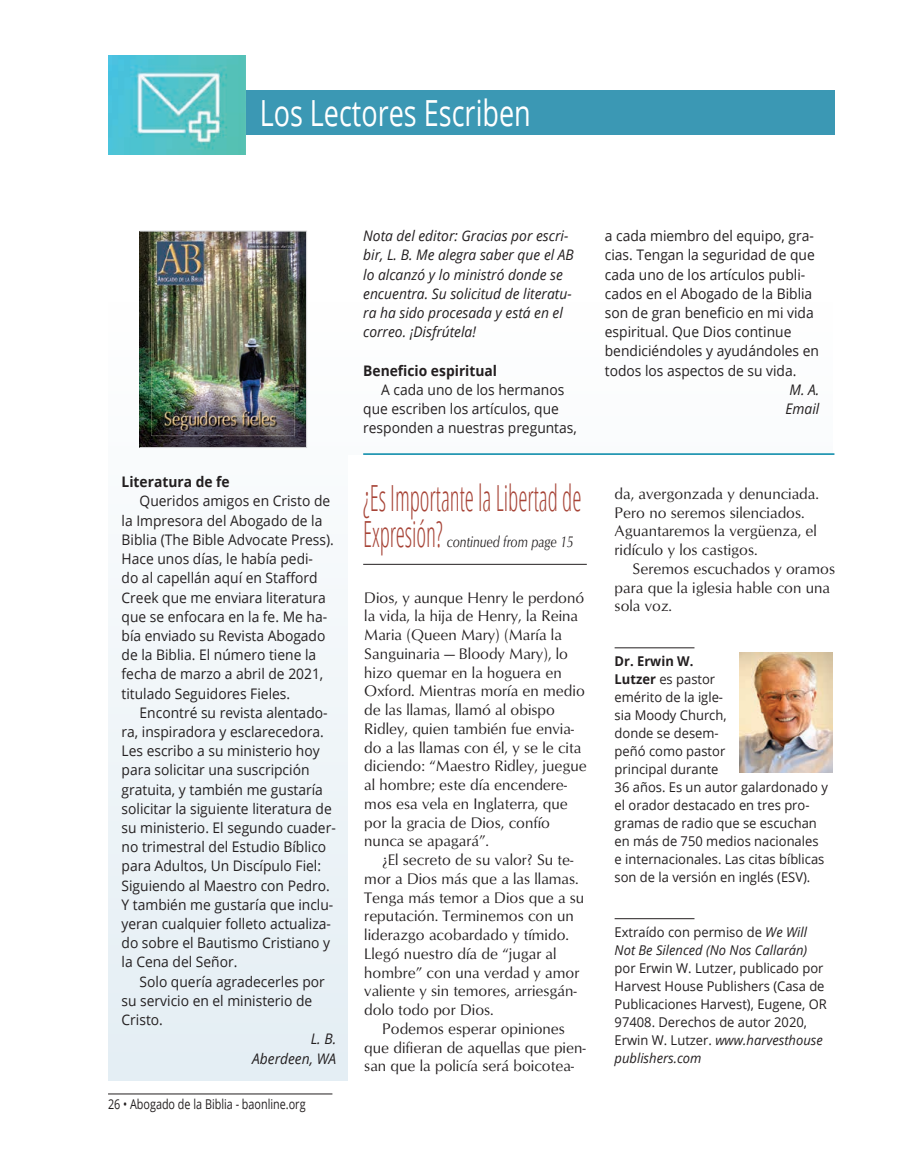
<style>
.page{position:relative;width:905px;height:1175px;background:#fff}
.page>*{position:absolute;margin:0;border:0;box-sizing:border-box;transform-origin:0 0}
.Carry_Over_Title{font:300 condensed 36px/36px "Open Sans";letter-spacing:-.005em;color:#a74437;scale:.65 1}
.Department_-_Header{font:36px "Open Sans";color:#fff;scale:.75 1}
.Article_-_Main_text{font:15.75px/18.8px "Optimum";color:#231f20}
.Carry_Over_Title-2{font:italic 15.75px "Optimum";color:#231f20;scale:.8 1}
.Q_A{font:14.55px/19.2px "Open Sans";color:#231f20;scale:.95 1}
.Q_A-2{font:italic 14.55px/19.2px "Open Sans";color:#231f20;scale:.95 1}
.Q_A-3{font:700 14.55px "Open Sans";color:#231f20;scale:.95 1}
.Article_-_Bio{font:13.5px/18px "Open Sans";color:#231f20;scale:.96 1}
.Article_-_Bio-2{font:13.5px "Open Sans";color:#231f20;scale:.8 1}
.s1{font-weight:700}
.s2{font-style:italic}
</style>
<div class="page">
<hr style="left:108px;top:1093px;width:224px;height:1px;background:#231f20">
<div style="left:108px;top:144px;width:724px;height:937px;background:linear-gradient(to bottom,#fff,#e4eef4)"></div>
<div style="left:109px;top:90px;width:725px;height:45px;background:#3b98b4"></div>
<img style="left:141px;top:233px;width:164px;height:213px">
<div style="left:139px;top:231px;width:168px;height:217px;border:1px solid #d1d2d4"></div>
<img style="left:108px;top:55px;width:138px;height:100px">
<div style="left:348px;top:455px;width:250px;height:643px;background:#fff"></div>
<hr style="left:363px;top:564px;width:224px;height:1px;background:#231f20">
<hr style="left:363px;top:453px;width:471px;height:2px;background:#0087a6">
<div style="left:596px;top:455px;width:250px;height:643px;background:#fff"></div>
<hr style="left:614px;top:647px;width:80px;height:1px;background:#231f20">
<hr style="left:614px;top:918px;width:80px;height:1px;background:#231f20">
<img style="left:739px;top:652px;width:93px;height:120px">
<p class="Department_-_Header" style="left:260px;top:88px;width:363px">Los Lectores Escriben</p>
<p class="Q_A-3" style="left:122px;top:472px;width:115px">Literatura de fe</p>
<p class="Q_A" style="left:122px;top:491px;width:225px;text-indent:18px">Queridos amigos en Cristo de la Impresora del Abogado de la<br>Biblia (The Bible Advocate Press).<br>Hace unos días, le había pedi-<br>do al capellán aquí en Stafford<br>Creek que me enviara literatura que se enfocara en la fe. Me ha&shy;bía enviado su Revista Abogado de la Biblia. El número tiene la fecha de marzo a abril de 2021, titulado Seguidores Fieles.</p>
<p class="Q_A" style="left:122px;top:702px;width:227px;text-indent:18px">Encontré su revista alentado&shy;ra, inspiradora y esclarecedora.<br>Les escribo a su ministerio hoy para solicitar una suscripción gratuita, y también me gustaría solicitar la siguiente literatura de su ministerio. El segundo cuader&shy;no trimestral del Estudio Bíblico para Adultos, Un Discípulo Fiel:<br>Siguiendo al Maestro con Pedro.<br>Y también me gustaría que inclu&shy;yeran cualquier folleto actualiza&shy;do sobre el Bautismo Cristiano y la Cena del Señor.</p>
<p class="Q_A" style="left:122px;top:971px;width:215px;text-indent:18px">Solo quería agradecerles por su servicio en el ministerio de<br>Cristo.</p>
<p class="Q_A-2" style="left:311px;top:1029px;width:28px">L. B.</p>
<p class="Q_A-2" style="left:252px;top:1048px;width:90px">Aberdeen, WA</p>
<p class="Article_-_Bio-2" style="left:108px;top:1094px;width:248px">26 • Abogado de la Biblia - baonline.org</p>
<p class="Q_A-2" style="left:363px;top:226px;width:223px">Nota del editor: Gracias por escri&shy;bir, L. B. Me alegra saber que el AB lo alcanzó y lo ministró donde se encuentra. Su solicitud de literatu&shy;ra ha sido procesada y está en el correo. ¡Disfrútela!</p>
<p class="Q_A-3" style="left:363px;top:360px;width:142px">Beneficio espiritual</p>
<p class="Q_A" style="left:363px;top:379px;width:226px;text-indent:18px">A cada uno de los hermanos que escriben los artículos, que responden a nuestras preguntas,</p>
<p class="Carry_Over_Title" style="left:363px;top:481px;width:337px">¿Es Importante la Libertad de<br>Expresión?</p>
<p class="Carry_Over_Title-2" style="left:447px;top:533px;width:160px">continued from page 15</p>
<p class="Article_-_Main_text" style="left:364px;top:587px;width:224px">Dios, y aunque Henry le perdonó la vida, la hija de Henry, la Reina<br>Maria (Queen Mary) (María la<br>Sanguinaria — Bloody Mary), lo hizo quemar en la hoguera en<br>Oxford. Mientras moría en medio de las llamas, llamó al obispo<br>Ridley, quien también fue envia&shy;do a las llamas con él, y se le cita diciendo: “Maestro Ridley, juegue al hombre; este día encendere&shy;mos esa vela en Inglaterra, que por la gracia de Dios, confío nunca se apagará”.</p>
<p class="Article_-_Main_text" style="left:364px;top:850px;width:221px;text-indent:18px">¿El secreto de su valor? Su te&shy;mor a Dios más que a las llamas.<br>Tenga más temor a Dios que a su reputación. Terminemos con un liderazgo acobardado y tímido.<br>Llegó nuestro día de “jugar al hombre” con una verdad y amor valiente y sin temores, arriesgán&shy;dolo todo por Dios.</p>
<p class="Article_-_Main_text" style="left:364px;top:1018px;width:223px;text-indent:18px">Podemos esperar opiniones que difieran de aquellas que pien&shy;san que la policía será boicotea-</p>
<p class="Q_A" style="left:605px;top:226px;width:227px">a cada miembro del equipo, gra&shy;cias. Tengan la seguridad de que cada uno de los artículos publi&shy;cados en el Abogado de la Biblia son de gran beneficio en mi vida espiritual. Que Dios continue bendiciéndoles y ayudándoles en todos los aspectos de su vida.</p>
<p class="Q_A-2" style="left:789px;top:379px;width:33px">M. A.</p>
<p class="Q_A-2" style="left:785px;top:399px;width:37px">Email</p>
<p class="Article_-_Main_text" style="left:614px;top:484px;width:206px">da, avergonzada y denunciada.<br>Pero no seremos silenciados.<br>Aguantaremos la vergüenza, el ridículo y los castigos.</p>
<p class="Article_-_Main_text" style="left:614px;top:559px;width:222px;text-indent:18px">Seremos escuchados y oramos para que la iglesia hable con una sola voz.</p>
<p class="Article_-_Bio" style="left:614px;top:652px;width:224px"><span class="s1">Dr. Erwin W.<br>Lutzer</span> es pastor<br>emérito de la igle-<br>sia Moody Church,<br>donde se desem-<br>peñó como pastor<br>principal durante<br>36 años. Es un autor galardonado y el orador destacado en tres pro&shy;gramas de radio que se escuchan en más de 750 medios nacionales e internacionales. Las citas bíblicas son de la versión en inglés (ESV).</p>
<p class="Article_-_Bio" style="left:614px;top:922px;width:222px">Extraído con permiso de <span class="s2">We Will<br>Not Be Silenced (No Nos Callarán) </span>por Erwin W. Lutzer, publicado por<br>Harvest House Publishers (Casa de<br>Publicaciones Harvest), Eugene, OR<br>97408. Derechos de autor 2020,<br>Erwin W. Lutzer. <span class="s2">www.harvesthouse publishers.com</span></p>
</div>
